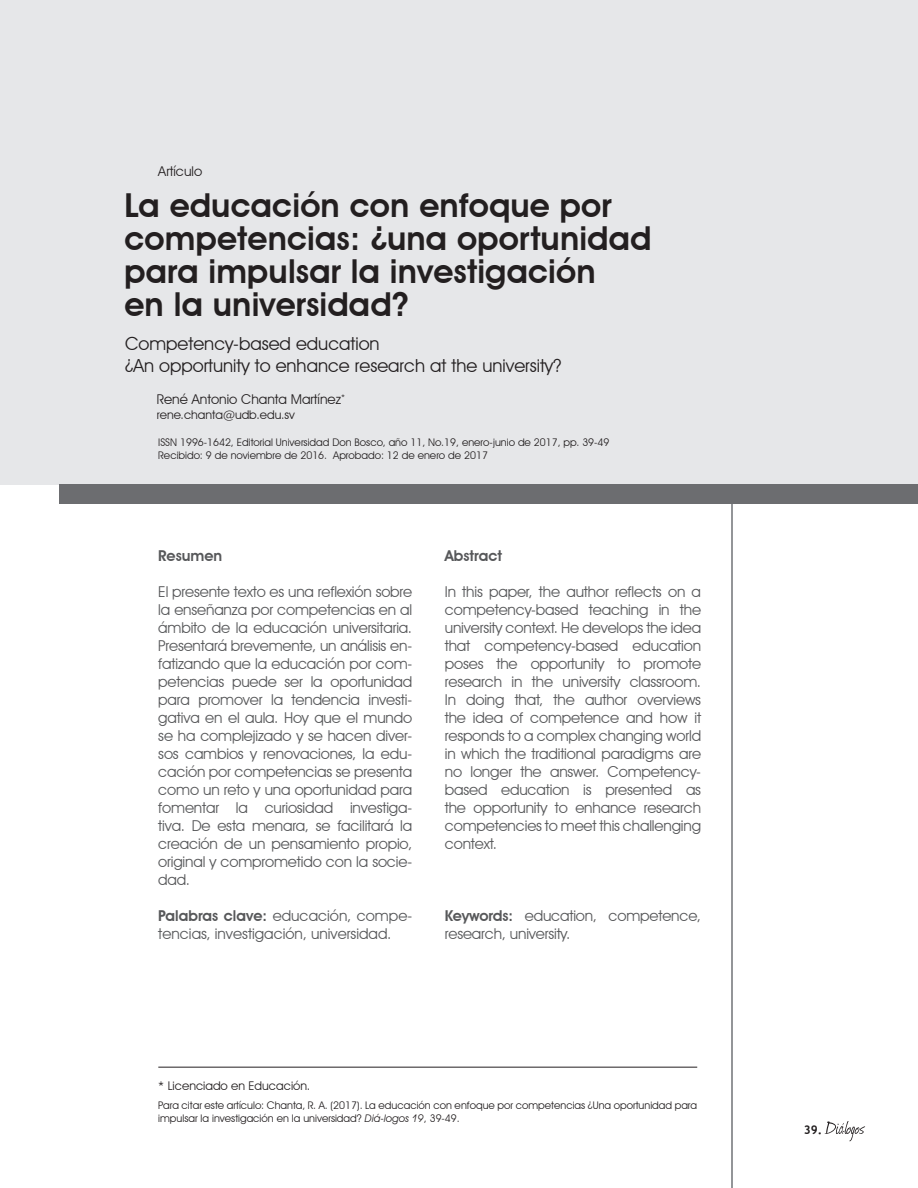
<style>
.page{position:relative;width:918px;height:1188px;background:#fff}
.page>*{position:absolute;margin:0;border:0;box-sizing:border-box;transform-origin:0 0}
.t1{font:600 33px/33px "Avant Garde IT Cby BT";letter-spacing:.005em;color:#231f20}
.t2{font:18px/21.6px "Avant Garde IT Cby BT";color:#231f20}
.t3{font:15px/18px "Avant Garde IT Cby BT";letter-spacing:-.01em;color:#57585a;text-align:justify}
.t4{font:600 15px "Avant Garde IT Cby BT";color:#57585a}
.t5{font:13.5px "Avant Garde IT Cby BT";color:#231f20}
.t6{font:12px "Avant Garde IT Cby BT";color:#231f20}
.t7{font:700 12px "Trebuchet MS";color:#231f20}
.t8{font:10.5px/12.6px "Avant Garde IT Cby BT";color:#231f20}
.s1{font-weight:600}
.s2{font-style:italic}
</style>
<div class="page">
<svg style="left:825px;top:1121px;width:40px;height:20px"></svg>
<hr style="left:732px;top:0;width:1px;height:1188px;background:#939598">
<div style="left:0;top:0;width:918px;height:484px;background:#e6e7e9"></div>
<div style="left:60px;top:484px;width:858px;height:20px;background:#6c6d70"></div>
<hr style="left:158px;top:1067px;width:539px;height:1px;background:#231f20">
<p class="t5" style="left:158px;top:163px;width:45px">Artículo</p>
<h1 class="t1" style="left:124px;top:189px;width:528px">La educación con enfoque por competencias: ¿una oportunidad para impulsar la investigación<br>en la universidad?</h1>
<p class="t2" style="left:125px;top:333px;width:438px">Competency-based education<br>¿An opportunity to enhance research at the university?</p>
<p class="t5" style="left:157px;top:391px;width:190px">René Antonio Chanta Martínez<sup>*</sup></p>
<p class="t6" style="left:157px;top:408px;width:140px">rene.chanta@udb.edu.sv</p>
<p class="t8" style="left:158px;top:436px;width:453px">ISSN 1996-1642, Editorial Universidad Don Bosco, año 11, No.19, enero-junio de 2017, pp. 39-49<br>Recibido: 9 de noviembre de 2016. Aprobado: 12 de enero de 2017</p>
<p class="t4" style="left:158px;top:546px;width:65px">Resumen</p>
<p class="t3" style="left:158px;top:582px;width:255px">El presente texto es una reflexión sobre la enseñanza por competencias en al ámbito de la educación universitaria.<br>Presentará brevemente, un análisis en&shy;fatizando que la educación por com&shy;petencias puede ser la oportunidad para promover la tendencia investi&shy;gativa en el aula. Hoy que el mundo se ha complejizado y se hacen diver&shy;sos cambios y renovaciones, la edu&shy;cación por competencias se presenta como un reto y una oportunidad para fomentar la curiosidad investiga&shy;tiva. De esta menara, se facilitará la creación de un pensamiento propio, original y comprometido con la socie&shy;dad.</p>
<p class="t3" style="left:158px;top:906px;width:255px"><span class="s1">Palabras clave:</span> educación, compe&shy;tencias, investigación, universidad.</p>
<p class="t4" style="left:445px;top:546px;width:59px">Abstract</p>
<p class="t3" style="left:445px;top:582px;width:258px">In this paper, the author reflects on a competency-based teaching in the university context. He develops the idea that competency-based education poses the opportunity to promote research in the university classroom.<br>In doing that, the author overviews the idea of competence and how it responds to a complex changing world in which the traditional paradigms are no longer the answer. Competency&shy;based education is presented as the opportunity to enhance research competencies to meet this challenging context.</p>
<p class="t3" style="left:445px;top:906px;width:258px"><span class="s1">Keywords:</span> education, competence, research, university.</p>
<p class="t6" style="left:158px;top:1078px;width:154px">* Licenciado en Educación.</p>
<p class="t8" style="left:158px;top:1099px;width:540px">Para citar este artículo: Chanta, R. A. (2017). La educación con enfoque por competencias ¿Una oportunidad para impulsar la investigación en la universidad? <span class="s2">Diá-logos 19</span>, 39-49.</p>
<p class="t7" style="left:804px;top:1122px;width:20px">39.</p>
</div>
